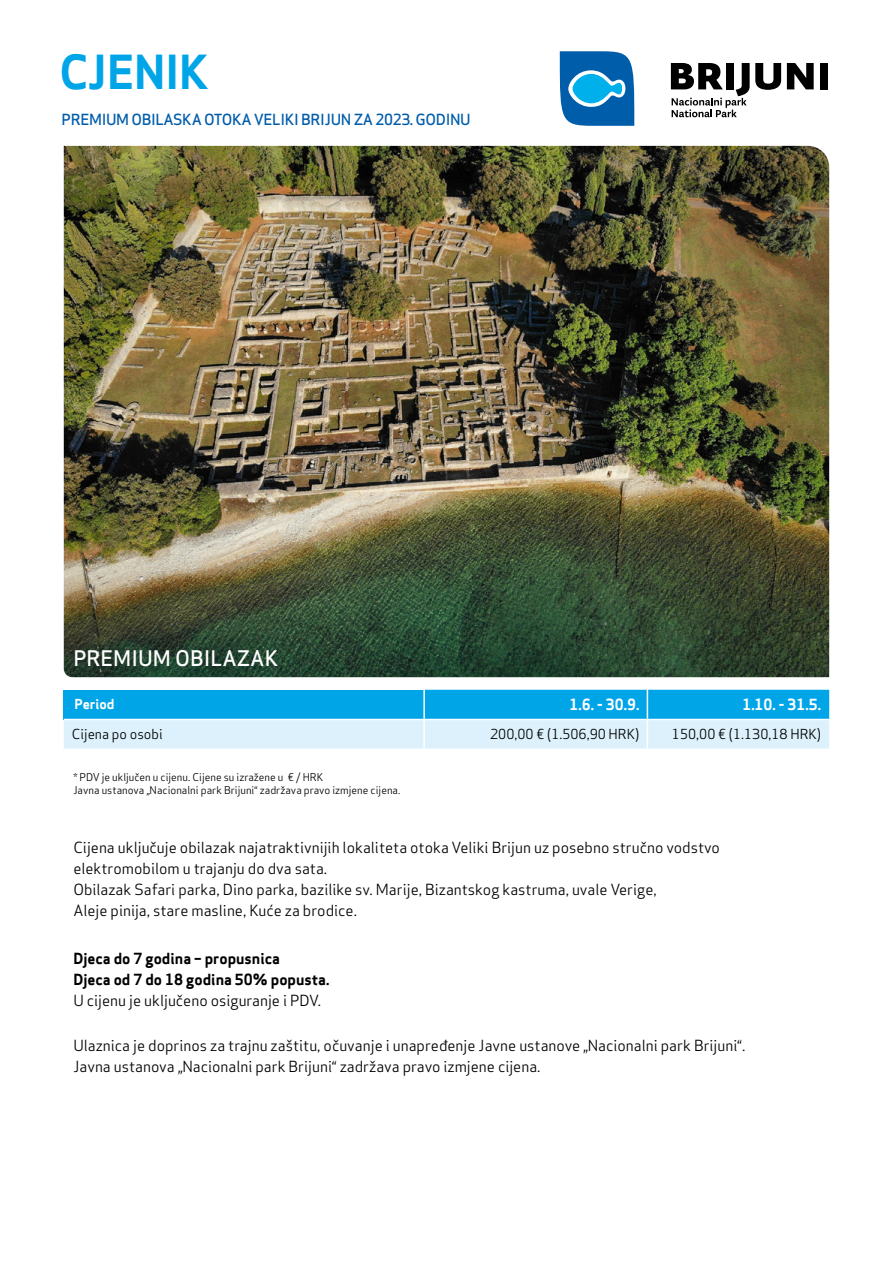
<style>
.page{position:relative;width:893px;height:1263px;background:#fff}
.page>*{position:absolute;margin:0;border:0;box-sizing:border-box;transform-origin:0 0}
.t1{font:700 45.9px "Apex Sans";color:#00a5e8}
.t2{font:500 21px "Apex Sans";color:#fff}
.t3{font:15px/21px "Apex Sans";color:#000}
.t4{font:700 15px/21px "Apex Sans";color:#000}
.t5{font:500 15px "Apex Sans";letter-spacing:-.025em;color:#005daa}
.t6{font:700 15px "Apex Sans";color:#fff}
.t7{font:13.5px "Apex Sans";color:#000}
.t8{font:700 13.5px "Apex Sans";color:#fff}
.t9{font:10.5px/13.5px "Apex Sans";color:#000}
</style>
<div class="page">
<img style="left:64px;top:146px;width:765px;height:531px">
<svg style="left:559px;top:51px;width:269px;height:75px"></svg>
<svg style="left:64px;top:690px;width:765px;height:59px;background:#71ccf2"></svg>
<hr style="left:424px;top:719px;width:223px;height:1px;background:#fff">
<hr style="left:647px;top:719px;width:182px;height:1px;background:#fff">
<h1 class="t1" style="left:60px;top:42px;width:151px">CJENIK</h1>
<p class="t5" style="left:62px;top:106px;width:411px">PREMIUM OBILASKA OTOKA VELIKI BRIJUN ZA 2023. GODINU</p>
<h2 class="t2" style="left:73px;top:640px;width:206px">PREMIUM OBILAZAK</h2>
<p class="t8" style="left:75px;top:696px;width:41px">Period</p>
<p class="t6" style="left:570px;top:695px;width:71px">1.6. - 30.9.</p>
<p class="t6" style="left:742px;top:695px;width:80px">1.10. - 31.5.</p>
<p class="t7" style="left:72px;top:723px;width:92px">Cijena po osobi</p>
<p class="t7" style="left:490px;top:723px;width:151px">200,00 € (1.506,90 HRK)</p>
<p class="t7" style="left:672px;top:723px;width:151px">150,00 € (1.130,18 HRK)</p>
<p class="t9" style="left:73px;top:769px;width:329px">* PDV je uključen u cijenu. Cijene su izražene u € / HRK<br>Javna ustanova „Nacionalni park Brijuni“ zadržava pravo izmjene cijena.</p>
<p class="t3" style="left:73px;top:836px;width:648px">Cijena uključuje obilazak najatraktivnijih lokaliteta otoka Veliki Brijun uz posebno stručno vodstvo elektromobilom u trajanju do dva sata.<br>Obilazak Safari parka, Dino parka, bazilike sv. Marije, Bizantskog kastruma, uvale Verige,<br>Aleje pinija, stare masline, Kuće za brodice.</p>
<p class="t4" style="left:73px;top:948px;width:258px">Djeca do 7 godina – propusnica<br>Djeca od 7 do 18 godina 50% popusta.</p>
<p class="t3" style="left:73px;top:988px;width:249px">U cijenu je uključeno osiguranje i PDV.</p>
<p class="t3" style="left:73px;top:1033px;width:674px">Ulaznica je doprinos za trajnu zaštitu, očuvanje i unapređenje Javne ustanove „Nacionalni park Brijuni“.<br>Javna ustanova „Nacionalni park Brijuni“ zadržava pravo izmjene cijena.</p>
</div>
